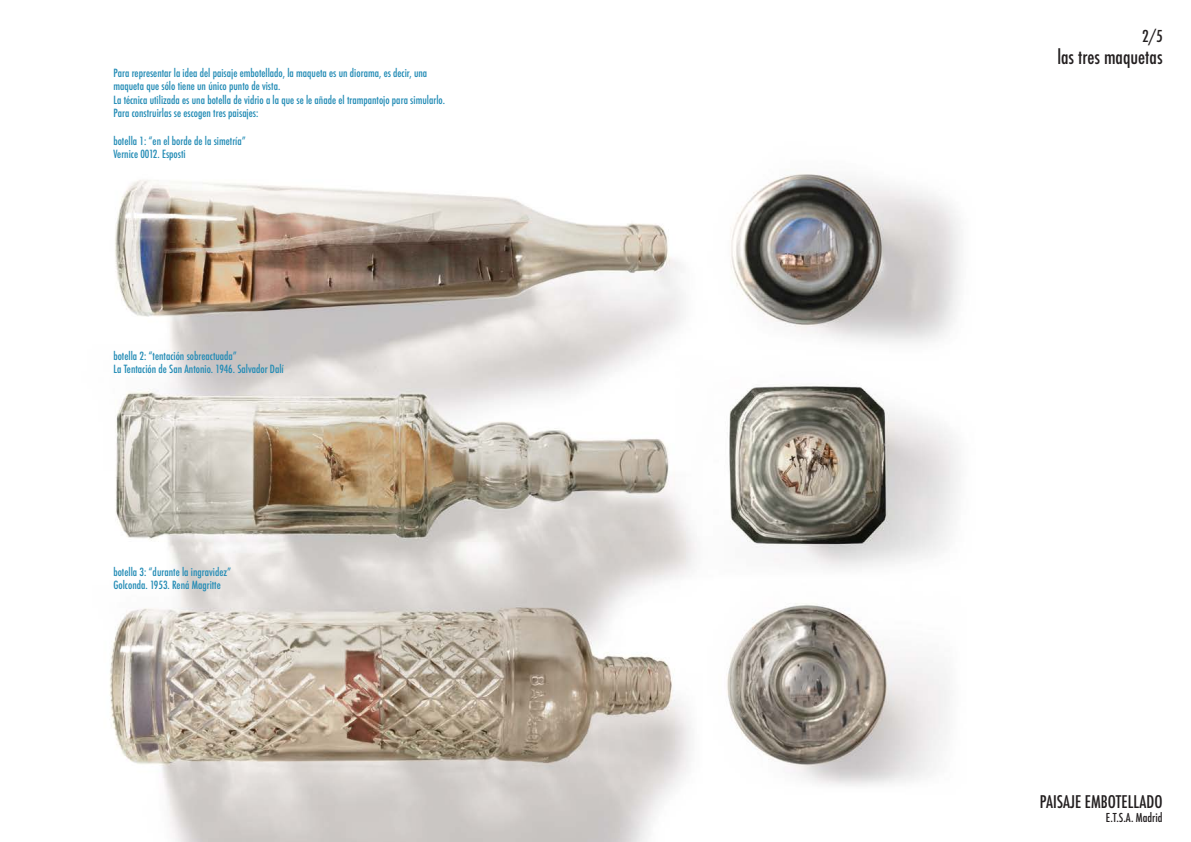
<style>
.page{position:relative;width:1191px;height:842px;background:#fff}
.page>*{position:absolute;margin:0;border:0;box-sizing:border-box;transform-origin:0 0}
.t1{font:500 condensed 19px "Futura";color:#231f20}
.t2{font:500 condensed 17px "Futura";color:#231f20}
.t3{font:500 condensed 16px "Futura";color:#231f20}
.t4{font:500 condensed 12px "Futura";color:#231f20}
.t5{font:500 condensed 11px/13.2px "Futura";color:#228bb5}
</style>
<div class="page">
<img style="left:110px;top:174px;width:850px;height:668px">
<p class="t5" style="left:113px;top:67px;width:315px">Para representar la idea del paisaje embotellado, la maqueta es un diorama, es decir, una maqueta que sólo tiene un único punto de vista.</p>
<p class="t5" style="left:113px;top:93px;width:333px">La técnica utilizada es una botella de vidrio a la que se le añade el trampantojo para simularlo.</p>
<p class="t5" style="left:113px;top:106px;width:146px">Para construirlas se escogen tres paisajes:</p>
<p class="t5" style="left:113px;top:134px;width:134px">botella 1: “en el borde de la simetría”</p>
<p class="t5" style="left:113px;top:147px;width:74px">Vernice 0012. Esposti</p>
<p class="t5" style="left:113px;top:350px;width:125px">botella 2: “tentación sobreactuada”</p>
<p class="t5" style="left:113px;top:363px;width:172px">La Tentación de San Antonio. 1946. Salvador Dalí</p>
<p class="t5" style="left:113px;top:565px;width:119px">botella 3: “durante la ingravidez”</p>
<p class="t5" style="left:113px;top:578px;width:109px">Golconda. 1953. Rená Magritte</p>
<p class="t3" style="left:1142px;top:25px;width:22px">2/5</p>
<p class="t1" style="left:1057px;top:45px;width:107px">las tres maquetas</p>
<h2 class="t2" style="left:1039px;top:791px;width:124px">PAISAJE EMBOTELLADO</h2>
<p class="t4" style="left:1106px;top:810px;width:58px">E.T.S.A. Madrid</p>
</div>
